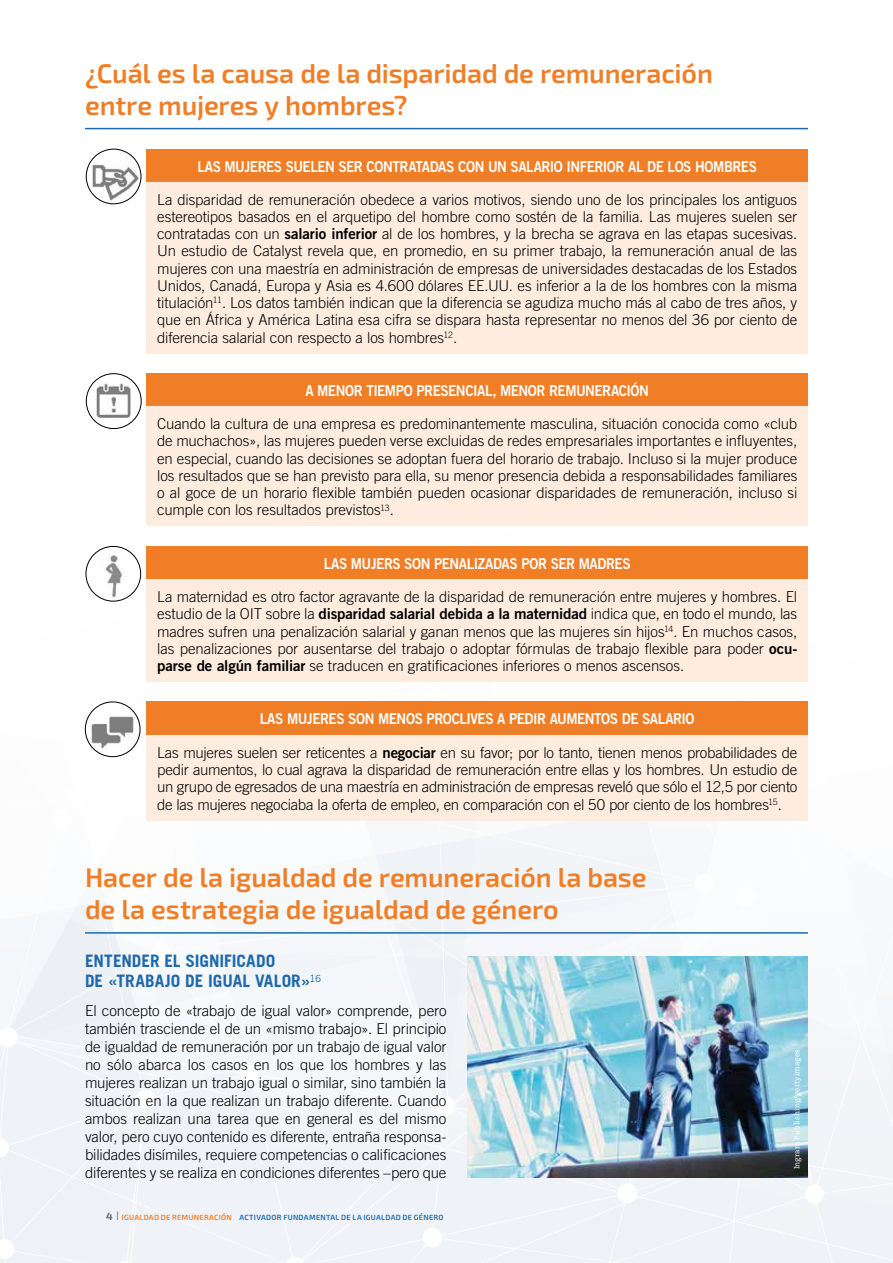
<style>
.page{position:relative;width:893px;height:1263px;background:#fff}
.page>*{position:absolute;margin:0;border:0;box-sizing:border-box;transform-origin:0 0}
.t1{font:600 27px/32.4px "Exo 2.0";letter-spacing:-.005em;color:#f07e26}
.t2{font:700 17.25px/20.7px "Trade Gothic";color:#1e69ab}
.t3{font:300 15px/17.2px "Trade Gothic";letter-spacing:-.01em;color:#000;text-align:justify}
.t4{font:15px "Trade Gothic Bold Two";letter-spacing:-.035em;color:#fff;scale:.9 1}
.t5{font:600 7.5px "Exo 2.0";letter-spacing:.035em;color:#1e69ab}
.t6{font:7.5px "Caecilia LT Std";letter-spacing:.03em;color:#fff}
.s1{font-family:"Trade Gothic Bold Two";font-weight:400}
.s2{font-weight:700;font-size:10.5px;color:#686868}
.s3{font-weight:300;font-size:12px;color:#686868}
.s4{color:#f07e26}
</style>
<div class="page">
<img style="left:0;top:353px;width:893px;height:910px">
<hr style="left:85px;top:932px;width:723px;height:2px;background:#1e69ab">
<img style="left:468px;top:956px;width:340px;height:222px">
<hr style="left:85px;top:128px;width:723px;height:1px;background:#1e69ab">
<div style="left:146px;top:149px;width:662px;height:33px;background:#f07e26"></div>
<div style="left:146px;top:182px;width:662px;height:171px;background:#feeddf"></div>
<img style="left:86px;top:149px;width:55px;height:55px;border-radius:27px">
<div style="left:86px;top:149px;width:55px;height:55px;border:1px solid #000;border-radius:50%"></div>
<div style="left:146px;top:373px;width:662px;height:34px;background:#f07e26"></div>
<div style="left:146px;top:407px;width:662px;height:119px;background:#feeddf"></div>
<img style="left:86px;top:374px;width:55px;height:55px;border-radius:27px">
<div style="left:86px;top:373px;width:55px;height:56px;border:1px solid #000;border-radius:50%"></div>
<div style="left:146px;top:546px;width:662px;height:33px;background:#f07e26"></div>
<div style="left:146px;top:579px;width:662px;height:103px;background:#feeddf"></div>
<img style="left:86px;top:546px;width:55px;height:55px;border-radius:27px">
<div style="left:86px;top:546px;width:55px;height:55px;border:1px solid #000;border-radius:50%"></div>
<div style="left:146px;top:702px;width:662px;height:33px;background:#f07e26"></div>
<div style="left:146px;top:735px;width:662px;height:85px;background:#feeddf"></div>
<img style="left:85px;top:702px;width:55px;height:55px;border-radius:27px">
<div style="left:85px;top:702px;width:55px;height:55px;border:1px solid #000;border-radius:50%"></div>
<h1 class="t1" style="left:85px;top:58px;width:629px">¿Cuál es la causa de la disparidad de remuneración entre mujeres y hombres?</h1>
<p class="t4" style="left:197px;top:157px;width:623px">LAS MUJERES SUELEN SER CONTRATADAS CON UN SALARIO INFERIOR AL DE LOS HOMBRES</p>
<p class="t3" style="left:157px;top:191px;width:642px">La disparidad de remuneración obedece a varios motivos, siendo uno de los principales los antiguos estereotipos basados en el arquetipo del hombre como sostén de la familia. Las mujeres suelen ser contratadas con un <span class="s1">salario inferior</span> al de los hombres, y la brecha se agrava en las etapas sucesivas.<br>Un estudio de Catalyst revela que, en promedio, en su primer trabajo, la remuneración anual de las mujeres con una maestría en administración de empresas de universidades destacadas de los Estados Unidos, Canadá, Europa y Asia es 4.600 dólares EE.UU. es inferior a la de los hombres con la misma titulación<sup>11</sup>. Los datos también indican que la diferencia se agudiza mucho más al cabo de tres años, y que en África y América Latina esa cifra se dispara hasta representar no menos del 36 por ciento de diferencia salarial con respecto a los hombres<sup>12</sup>.</p>
<p class="t4" style="left:305px;top:381px;width:383px">A MENOR TIEMPO PRESENCIAL, MENOR REMUNERACIÓN</p>
<p class="t3" style="left:157px;top:415px;width:642px">Cuando la cultura de una empresa es predominantemente masculina, situación conocida como «club de muchachos», las mujeres pueden verse excluidas de redes empresariales importantes e influyentes, en especial, cuando las decisiones se adoptan fuera del horario de trabajo. Incluso si la mujer produce los resultados que se han previsto para ella, su menor presencia debida a responsabilidades familiares o al goce de un horario flexible también pueden ocasionar disparidades de remuneración, incluso si cumple con los resultados previstos<sup>13</sup>.</p>
<p class="t4" style="left:324px;top:554px;width:343px">LAS MUJERS SON PENALIZADAS POR SER MADRES</p>
<p class="t3" style="left:157px;top:588px;width:642px">La maternidad es otro factor agravante de la disparidad de remuneración entre mujeres y hombres. El estudio de la OIT sobre la <span class="s1">disparidad salarial debida a la maternidad</span> indica que, en todo el mundo, las madres sufren una penalización salarial y ganan menos que las mujeres sin hijos<sup>14</sup>. En muchos casos, las penalizaciones por ausentarse del trabajo o adoptar fórmulas de trabajo flexible para poder <span class="s1">ocu&shy;parse de algún familiar</span> se traducen en gratificaciones inferiores o menos ascensos.</p>
<p class="t4" style="left:260px;top:710px;width:485px">LAS MUJERES SON MENOS PROCLIVES A PEDIR AUMENTOS DE SALARIO</p>
<p class="t3" style="left:157px;top:744px;width:642px">Las mujeres suelen ser reticentes a <span class="s1">negociar</span> en su favor; por lo tanto, tienen menos probabilidades de pedir aumentos, lo cual agrava la disparidad de remuneración entre ellas y los hombres. Un estudio de un grupo de egresados de una maestría en administración de empresas reveló que sólo el 12,5 por ciento de las mujeres negociaba la oferta de empleo, en comparación con el 50 por ciento de los hombres<sup>15</sup>.</p>
<h1 class="t1" style="left:85px;top:862px;width:563px">Hacer de la igualdad de remuneración la base de la estrategia de igualdad de género</h1>
<p class="t2" style="left:85px;top:950px;width:238px">ENTENDER EL SIGNIFICADO<br>DE «TRABAJO DE IGUAL VALOR»<sup>16</sup></p>
<p class="t3" style="left:85px;top:1001px;width:363px;line-height:18px">El concepto de «trabajo de igual valor» comprende, pero también trasciende el de un «mismo trabajo». El principio de igualdad de remuneración por un trabajo de igual valor no sólo abarca los casos en los que los hombres y las mujeres realizan un trabajo igual o similar, sino también la situación en la que realizan un trabajo diferente. Cuando ambos realizan una tarea que en general es del mismo valor, pero cuyo contenido es diferente, entraña responsa&shy;bilidades disímiles, requiere competencias o calificaciones diferentes y se realiza en condiciones diferentes –pero que</p>
<p class="t5" style="left:106px;top:1213px;width:339px"><span class="s2">4</span> <span class="s3">I</span> <span class="s4">IGUALDAD DE REMUNERACIÓN</span> ACTIVADOR FUNDAMENTAL DE LA IGUALDAD DE GÉNERO</p>
<p class="t6" style="left:792px;top:1169px;width:122px;rotate:-90deg">Ingram Publishing/gettyimages</p>
</div>
